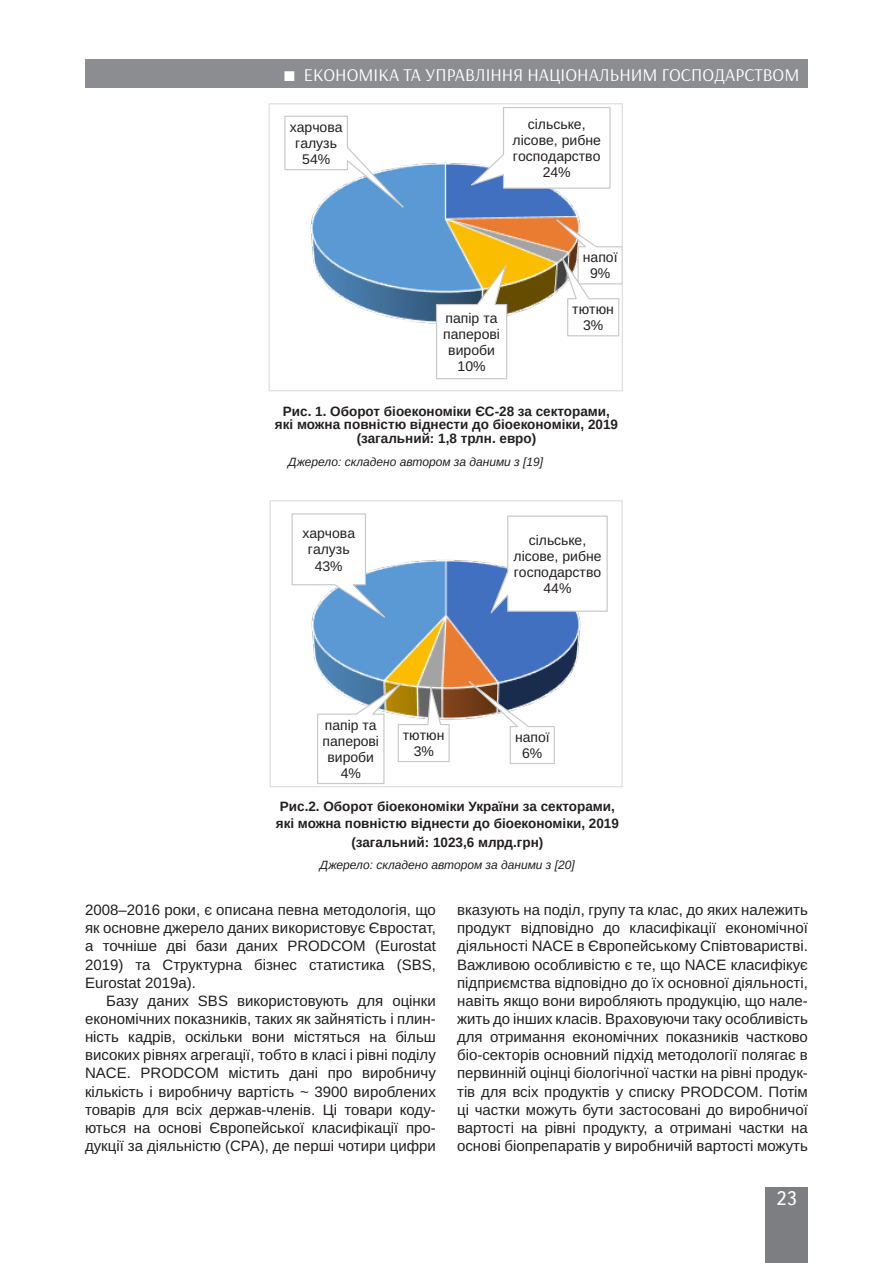
<style>
.page{position:relative;width:893px;height:1263px;background:#fff}
.page>*{position:absolute;margin:0;border:0;box-sizing:border-box;transform-origin:0 0}
.t1{font:19.5px "Ukrainian Text";color:#fff}
.t2{font:18px "Arsenal";color:#fff}
.Текст_основной_G{font:15px/18.1px "Arimo";color:#231f20;text-align:justify}
.t3{font:13.95px/16px "Arimo Roman";color:#231f20;text-align:center}
.Рисунок{font:700 13.5px/13.5px "Arimo";color:#231f20;text-align:center}
.Джерело{font:italic 12px "Arimo";color:#231f20}
</style>
<div class="page">
<div style="left:765px;top:1187px;width:43px;height:76px;background:#7c7e81"></div>
<div style="left:85px;top:60px;width:723px;height:28px;background:#8b8d90"></div>
<img style="left:310px;top:162px;width:266px;height:162px">
<svg style="left:467px;top:107px;width:144px;height:82px"></svg>
<svg style="left:545px;top:211px;width:76px;height:126px"></svg>
<svg style="left:435px;top:259px;width:74px;height:121px"></svg>
<svg style="left:284px;top:115px;width:133px;height:105px"></svg>
<div style="left:269px;top:103px;width:354px;height:288px;border:1px solid #dcdddf"></div>
<img style="left:311px;top:559px;width:270px;height:132px">
<svg style="left:488px;top:515px;width:120px;height:103px"></svg>
<svg style="left:316px;top:667px;width:239px;height:117px"></svg>
<svg style="left:291px;top:513px;width:101px;height:111px"></svg>
<div style="left:270px;top:500px;width:353px;height:287px;border:1px solid #dcdddf"></div>
<p class="t2" style="left:304px;top:64px;width:497px">ЕКОНОМІКА ТА УПРАВЛІННЯ НАЦІОНАЛЬНИМ ГОСПОДАРСТВОМ</p>
<p class="t3" style="left:290px;top:119px;width:54px">харчова галузь<br>54%</p>
<p class="t3" style="left:513px;top:116px;width:90px">сільське, лісове, рибне господарство<br>24%</p>
<p class="t3" style="left:443px;top:310px;width:58px">папір та паперові вироби<br>10%</p>
<p class="t3" style="left:583px;top:250px;width:36px">напої<br>9%</p>
<p class="t3" style="left:572px;top:302px;width:43px">тютюн<br>3%</p>
<p class="Рисунок" style="left:275px;top:404px;width:345px">Рис. 1. Оборот біоекономіки ЄС-28 за секторами, які можна повністю віднести до біоекономіки, 2019 (загальний: 1,8 трлн. евро)</p>
<p class="Джерело" style="left:288px;top:454px;width:256px">Джерело: складено автором за даними з [19]</p>
<p class="t3" style="left:302px;top:526px;width:54px">харчова галузь<br>43%</p>
<p class="t3" style="left:322px;top:717px;width:58px">папір та паперові вироби<br>4%</p>
<p class="t3" style="left:403px;top:727px;width:43px">тютюн<br>3%</p>
<p class="t3" style="left:513px;top:532px;width:89px">сільське, лісове, рибне господарство<br>44%</p>
<p class="t3" style="left:515px;top:729px;width:36px">напої<br>6%</p>
<p class="Рисунок" style="left:276px;top:799px;width:345px;line-height:16.2px;text-align:left">Рис.2. Оборот біоекономіки України за секторами, які можна повністю віднести до біоекономіки, 2019</p>
<p class="Рисунок" style="left:351px;top:836px;width:193px">(загальний: 1023,6 млрд.грн)</p>
<p class="Джерело" style="left:320px;top:857px;width:256px">Джерело: складено автором за даними з [20]</p>
<p class="Текст_основной_G" style="left:85px;top:901px;width:352px">2008–2016 роки, є описана певна методологія, що як основне джерело даних використовує Євростат, а точніше дві бази даних PRODCOM (Eurostat 2019) та Структурна бізнес статистика (SBS, Eurostat 2019a).</p>
<p class="Текст_основной_G" style="left:85px;top:992px;width:352px;text-indent:21px">Базу даних SBS використовують для оцінки економічних показників, таких як зайнятість і плин&shy;ність кадрів, оскільки вони містяться на більш високих рівнях агрегації, тобто в класі і рівні поділу NACE. PRODCOM містить дані про виробничу кількість і виробничу вартість ~ 3900 вироблених товарів для всіх держав-членів. Ці товари коду&shy;ються на основі Європейської класифікації про&shy;дукції за діяльністю (CPA), де перші чотири цифри</p>
<p class="Текст_основной_G" style="left:457px;top:901px;width:352px">вказують на поділ, групу та клас, до яких належить продукт відповідно до класифікації економічної діяльності NACE в Європейському Співтоваристві.<br>Важливою особливістю є те, що NACE класифікує підприємства відповідно до їх основної діяльності, навіть якщо вони виробляють продукцію, що нале&shy;жить до інших класів. Враховуючи таку особливість для отримання економічних показників частково біо-секторів основний підхід методології полягає в первинній оцінці біологічної частки на рівні продук&shy;тів для всіх продуктів у списку PRODCOM. Потім ці частки можуть бути застосовані до виробничої вартості на рівні продукту, а отримані частки на основі біопрепаратів у виробничій вартості можуть</p>
<h1 class="t1" style="left:776px;top:1188px;width:22px">23</h1>
</div>
